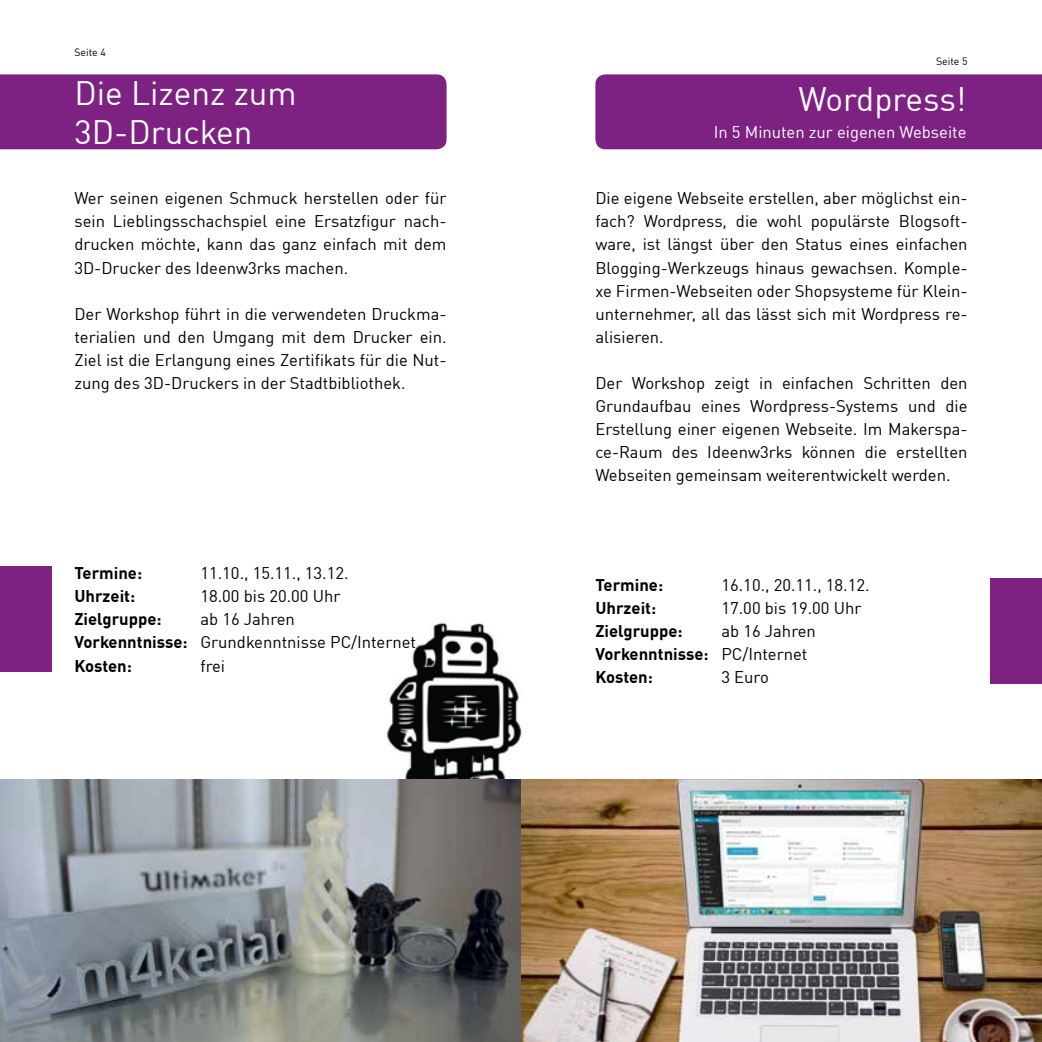
<style>
.page{position:relative;width:1042px;height:1042px;background:#fff}
.page>*{position:absolute;margin:0;border:0;box-sizing:border-box;transform-origin:0 0}
.t1{font:33.25px/38.5px "DIN Offc";color:#fff}
.t2{font:16.62px/23.1px "DIN Offc";color:#000;text-align:justify}
.t3{font:700 16.62px "DIN Offc";color:#000}
.t4{font:16.62px "DIN Offc";color:#fff}
.t5{font:10.5px "DIN Offc";color:#000}
.s1{font-weight:700}
</style>
<div class="page">
<img style="left:387px;top:622px;width:135px;height:157px">
<div style="left:0;top:566px;width:51px;height:106px;background:#7d2183"></div>
<div style="left:0;top:74px;width:446px;height:75px;background:#7d2183"></div>
<img style="left:0;top:779px;width:1042px;height:263px">
<div style="left:595px;top:74px;width:447px;height:75px;background:#7d2183"></div>
<div style="left:990px;top:578px;width:52px;height:105px;background:#7d2183"></div>
<p class="t5" style="left:74px;top:46px;width:33px">Seite 4</p>
<h1 class="t1" style="left:74px;top:73px;width:224px">Die Lizenz zum<br>3D-Drucken</h1>
<p class="t2" style="left:74px;top:186px;width:374px">Wer seinen eigenen Schmuck herstellen oder für sein Lieblingsschachspiel eine Ersatzfigur nach&shy;drucken möchte, kann das ganz einfach mit dem 3D-Drucker des Ideenw3rks machen.</p>
<p class="t2" style="left:74px;top:302px;width:374px">Der Workshop führt in die verwendeten Druckma&shy;terialien und den Umgang mit dem Drucker ein.<br>Ziel ist die Erlangung eines Zertifikats für die Nut&shy;zung des 3D-Druckers in der Stadtbibliothek.</p>
<p class="t3" style="left:74px;top:562px;width:69px">Termine:</p>
<p class="t2" style="left:200px;top:561px;width:150px">11.10., 15.11., 13.12.</p>
<p class="t3" style="left:74px;top:585px;width:62px">Uhrzeit:</p>
<p class="t2" style="left:200px;top:584px;width:142px">18.00 bis 20.00 Uhr</p>
<p class="t3" style="left:74px;top:608px;width:89px">Zielgruppe:</p>
<p class="t2" style="left:74px;top:607px;width:343px;text-align:left;text-indent:126px">ab 16 Jahren<br><span class="s1">Vorkenntnisse:</span> Grundkenntnisse PC/Internet<br><span class="s1">Kosten:</span></p>
<p class="t2" style="left:200px;top:653px;width:26px">frei</p>
<p class="t5" style="left:936px;top:55px;width:33px">Seite 5</p>
<h1 class="t1" style="left:798px;top:79px;width:169px">Wordpress!</h1>
<p class="t4" style="left:714px;top:122px;width:254px">In 5 Minuten zur eigenen Webseite</p>
<p class="t2" style="left:595px;top:186px;width:374px">Die eigene Webseite erstellen, aber möglichst ein&shy;fach? Wordpress, die wohl populärste Blogsoft&shy;ware, ist längst über den Status eines einfachen Blogging-Werkzeugs hinaus gewachsen. Komple&shy;xe Firmen-Webseiten oder Shopsysteme für Klein&shy;unternehmer, all das lässt sich mit Wordpress re&shy;alisieren.</p>
<p class="t2" style="left:595px;top:371px;width:374px">Der Workshop zeigt in einfachen Schritten den Grundaufbau eines Wordpress-Systems und die Erstellung einer eigenen Webseite. Im Makerspa&shy;ce-Raum des Ideenw3rks können die erstellten Webseiten gemeinsam weiterentwickelt werden.</p>
<p class="t3" style="left:595px;top:574px;width:69px">Termine:</p>
<p class="t2" style="left:721px;top:573px;width:150px">16.10., 20.11., 18.12.</p>
<p class="t3" style="left:595px;top:597px;width:62px">Uhrzeit:</p>
<p class="t2" style="left:721px;top:596px;width:142px">17.00 bis 19.00 Uhr</p>
<p class="t3" style="left:595px;top:620px;width:89px">Zielgruppe:</p>
<p class="t2" style="left:595px;top:619px;width:222px;text-align:left;text-indent:126px">ab 16 Jahren<br><span class="s1">Vorkenntnisse:</span> PC/Internet<br><span class="s1">Kosten:</span></p>
<p class="t2" style="left:721px;top:665px;width:49px">3 Euro</p>
</div>
